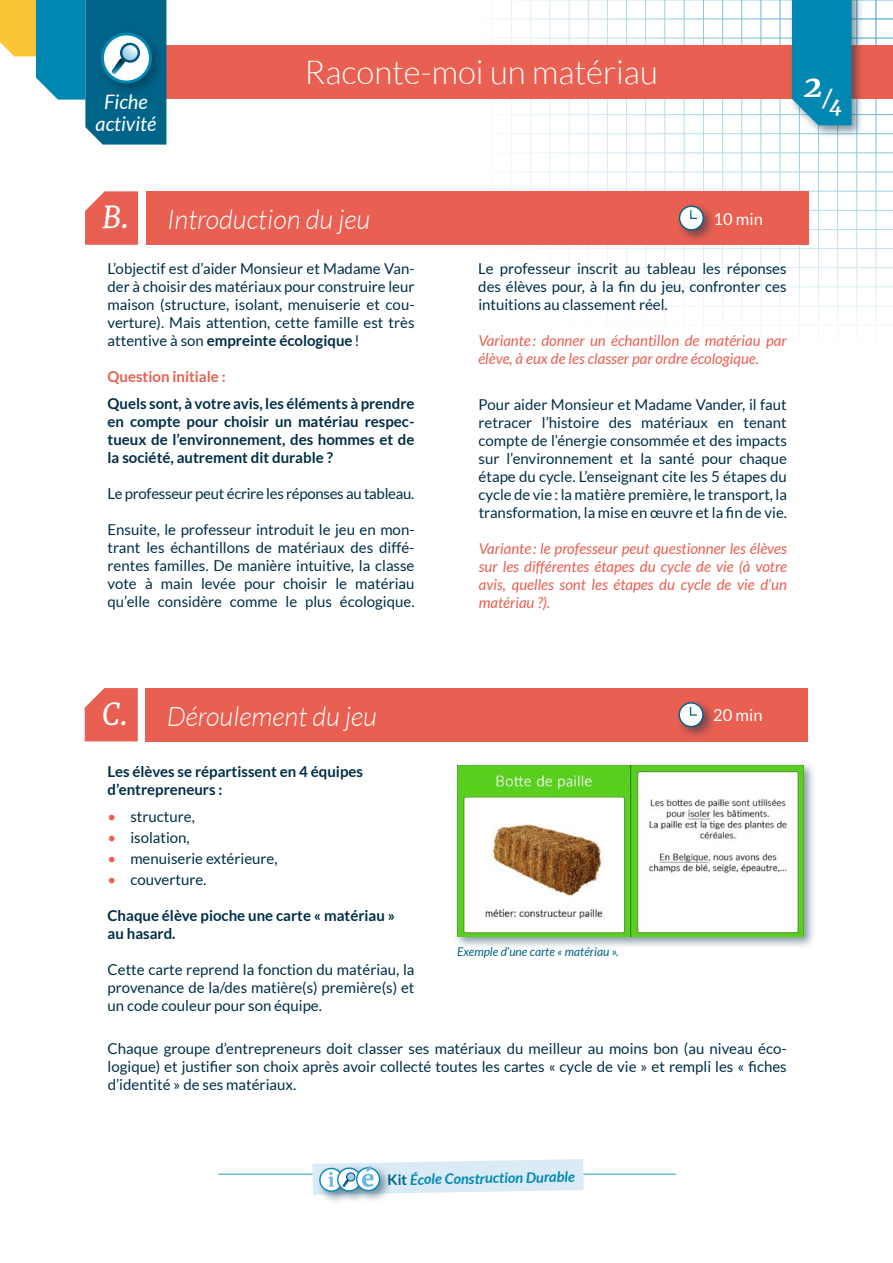
<style>
.page{position:relative;width:893px;height:1263px;background:#fff}
.page>*{position:absolute;margin:0;border:0;box-sizing:border-box;transform-origin:0 0}
.t1{font:300 33px "Lato";color:#fff}
.t2{font:italic 700 33px "Merriweather";color:#fff}
.t3{font:italic 300 27px "Lato";color:#fff}
.t4{font:italic 700 21px "Merriweather";color:#fff}
.t5{font:italic 19.95px "Lato";color:#fff}
.t6{font:16.5px "Lato";color:#fff}
.t7{font:15px/18px "Lato";color:#002e46;text-align:justify}
.t8{font:700 15px/18px "Lato";color:#002e46}
.t9{font:italic 15px/18px "Lato";color:#e95f51}
.t10{font:15px "Lato";letter-spacing:-.02em;color:#002e46}
.t11{font:700 15px "Lato";color:#e95f51}
.t12{font:italic 700 14.55px "Lato";color:#0088b3}
.t13{font:italic 12px "Lato";color:#006388}
.s1{font-family:"Merriweather";font-weight:400;font-size:30px}
.s2{font-weight:700}
.s3{color:#e95f51}
.s4{font-style:normal;color:#006388}
</style>
<div class="page">
<hr style="left:219px;top:1173px;width:457px;height:2px;background:#6ab9dd">
<div style="left:316px;top:1164px;width:40px;height:41px;background:#002e46;opacity:.5"></div>
<div style="left:333px;top:1164px;width:41px;height:40px;background:#002e46;opacity:.5"></div>
<div style="left:352px;top:1163px;width:41px;height:41px;background:#002e46;opacity:.5"></div>
<svg style="left:312px;top:1159px;width:272px;height:38px"></svg>
<div style="left:129px;top:45px;width:764px;height:54px;background:#e95f51"></div>
<div style="left:788px;top:0;width:76px;height:138px;background:#002e46;opacity:.5"></div>
<div style="left:792px;top:0;width:60px;height:125px;background:#0088b3"></div>
<svg style="left:0;top:0;width:166px;height:145px"></svg>
<div style="left:146px;top:191px;width:662px;height:54px;background:#e95f51"></div>
<svg style="left:85px;top:191px;width:53px;height:54px;background:#ea6b5e"></svg>
<div style="left:675px;top:202px;width:42px;height:41px;background:#002e46;opacity:.5"></div>
<svg style="left:680px;top:206px;width:23px;height:24px"></svg>
<div style="left:679px;top:205px;width:25px;height:26px;border:1px solid #006388;border-radius:50%"></div>
<svg style="left:690px;top:209px;width:8px;height:11px"></svg>
<div style="left:146px;top:688px;width:662px;height:53px;background:#e95f51"></div>
<svg style="left:85px;top:688px;width:53px;height:53px;background:#ea6a5d"></svg>
<div style="left:675px;top:699px;width:41px;height:41px;background:#002e46;opacity:.5"></div>
<svg style="left:679px;top:703px;width:24px;height:24px"></svg>
<div style="left:678px;top:702px;width:26px;height:25px;border:1px solid #006388;border-radius:50%"></div>
<svg style="left:689px;top:706px;width:9px;height:10px"></svg>
<div style="left:453px;top:761px;width:364px;height:188px;background:#002e46;opacity:.5"></div>
<img style="left:457px;top:765px;width:346px;height:171px">
<h1 class="t1" style="left:305px;top:55px;width:355px">Raconte-moi un matériau</h1>
<h1 class="t2" style="left:804px;top:63px;width:30px">2<sub>/</sub></h1>
<h3 class="t5" style="left:104px;top:90px;width:45px">Fiche</h3>
<h3 class="t4" style="left:829px;top:90px;width:14px">4</h3>
<h3 class="t5" style="left:96px;top:113px;width:62px">activité</h3>
<h2 class="t3" style="left:102px;top:205px;width:270px"><span class="s1">B.</span> Introduction du jeu</h2>
<p class="t6" style="left:714px;top:210px;width:51px">10 min</p>
<p class="t7" style="left:108px;top:259px;width:308px">L’objectif est d’aider Monsieur et Madame Van&shy;der à choisir des matériaux pour construire leur maison (structure, isolant, menuiserie et cou&shy;verture). Mais attention, cette famille est très attentive à son <span class="s2">empreinte écologique</span>!</p>
<p class="t11" style="left:108px;top:368px;width:120px">Question initiale :</p>
<p class="t8" style="left:108px;top:394px;width:308px;text-align:justify">Quels sont, à votre avis, les éléments à prendre en compte pour choisir un matériau respec&shy;tueux de l’environnement, des hommes et de la société, autrement dit durable ?</p>
<p class="t10" style="left:108px;top:485px;width:308px">Le professeur peut écrire les réponses au tableau.</p>
<p class="t7" style="left:108px;top:520px;width:308px">Ensuite, le professeur introduit le jeu en mon&shy;trant les échantillons de matériaux des diffé&shy;rentes familles. De manière intuitive, la classe vote à main levée pour choisir le matériau qu’elle considère comme le plus écologique.</p>
<p class="t7" style="left:478px;top:259px;width:310px">Le professeur inscrit au tableau les réponses des élèves pour, à la fin du jeu, confronter ces intuitions au classement réel.</p>
<p class="t9" style="left:478px;top:332px;width:310px">Variante : donner un échantillon de matériau par élève, à eux de les classer par ordre écologique.</p>
<p class="t7" style="left:478px;top:396px;width:310px">Pour aider Monsieur et Madame Vander, il faut retracer l’histoire des matériaux en tenant compte de l’énergie consommée et des impacts sur l’environnement et la santé pour chaque étape du cycle. L’enseignant cite les 5 étapes du cycle de vie : la matière première, le transport, la transformation, la mise en œuvre et la fin de vie.</p>
<p class="t9" style="left:479px;top:540px;width:310px;text-align:justify">Variante : le professeur peut questionner les élèves sur les différentes étapes du cycle de vie (à votre avis, quelles sont les étapes du cycle de vie d’un matériau ?).</p>
<h2 class="t3" style="left:102px;top:701px;width:276px"><span class="s1">C.</span> Déroulement du jeu</h2>
<p class="t6" style="left:713px;top:706px;width:51px">20 min</p>
<p class="t8" style="left:108px;top:762px;width:257px">Les élèves se répartissent en 4 équipes d’entrepreneurs :</p>
<p class="t7" style="left:108px;top:808px;width:89px"><span class="s3">•</span> structure,</p>
<p class="t7" style="left:108px;top:829px;width:84px"><span class="s3">•</span> isolation,</p>
<p class="t7" style="left:108px;top:850px;width:172px"><span class="s3">•</span> menuiserie extérieure,</p>
<p class="t7" style="left:108px;top:871px;width:100px"><span class="s3">•</span> couverture.</p>
<p class="t8" style="left:108px;top:906px;width:289px">Chaque élève pioche une carte « matériau » au hasard.</p>
<p class="t7" style="left:108px;top:961px;width:308px">Cette carte reprend la fonction du matériau, la provenance de la/des matière(s) première(s) et un code couleur pour son équipe.</p>
<p class="t13" style="left:457px;top:945px;width:163px">Exemple d’une carte « matériau ».</p>
<p class="t7" style="left:108px;top:1039px;width:681px">Chaque groupe d’entrepreneurs doit classer ses matériaux du meilleur au moins bon (au niveau éco&shy;logique) et justifier son choix après avoir collecté toutes les cartes « cycle de vie » et rempli les « fiches d’identité » de ses matériaux.</p>
<p class="t12" style="left:387px;top:1171px;width:189px;rotate:-1deg"><span class="s4">Kit</span> École Construction Durable</p>
</div>
